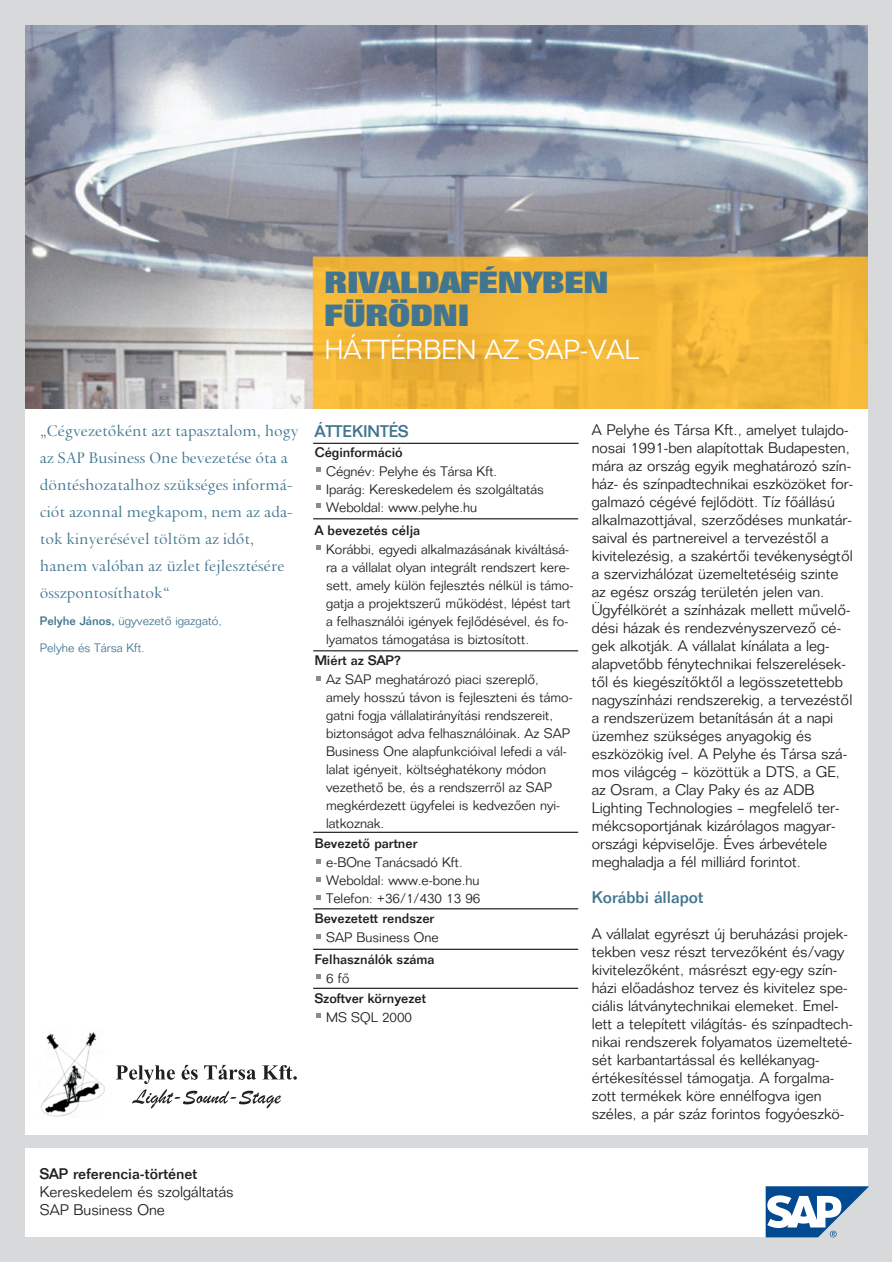
<style>
.page{position:relative;width:892px;height:1262px;background:#fff}
.page>*{position:absolute;margin:0;border:0;box-sizing:border-box;transform-origin:0 0}
.t1{font:700 30px/33px "SAP SANS2002 CE Extra";color:#427690}
.t2{font:27px "SAP SANS2002 CE Light";color:#fff}
.t3{font:18px/27px "SAP SERIF2002 CE Regular";color:#427690}
.t4{font:16.5px "SAP SANS2002 CE Medium";color:#427690}
.t5{font:15px/18px "SAP SANS2002 CE Light";color:#231f20}
.t6{font:15px "SAP SANS2002 CE Medium";color:#231f20}
.t7{font:13.5px/18px "SAP SANS2002 CE Light";color:#231f20}
.t8{font:13.5px "SAP SANS2002 CE Medium";color:#231f20}
.t9{font:12px "SAP SANS2002 CE Light";color:#427690}
.s1{font-family:"SAP SANS2002 CE Medium"}
</style>
<div class="page">
<div style="left:0;top:0;width:891px;height:1262px;background:#d8d9db"></div>
<div style="left:26px;top:26px;width:841px;height:1211px;background:#fff"></div>
<img style="left:26px;top:26px;width:841px;height:382px">
<div style="left:0;top:1135px;width:891px;height:13px;background:#d8d9db"></div>
<svg style="left:765px;top:1186px;width:104px;height:51px"></svg>
<svg style="left:116px;top:1065px;width:181px;height:43px"></svg>
<img style="left:41px;top:1032px;width:64px;height:85px">
<hr style="left:313px;top:443px;width:265px;height:1px;background:#231f20">
<hr style="left:313px;top:518px;width:265px;height:1px;background:#231f20">
<svg style="left:316px;top:467px;width:4px;height:5px"></svg>
<svg style="left:316px;top:485px;width:4px;height:5px"></svg>
<svg style="left:316px;top:503px;width:4px;height:5px"></svg>
<svg style="left:316px;top:545px;width:4px;height:5px"></svg>
<hr style="left:313px;top:650px;width:265px;height:1px;background:#231f20">
<svg style="left:316px;top:676px;width:4px;height:4px"></svg>
<hr style="left:313px;top:832px;width:265px;height:1px;background:#231f20">
<svg style="left:316px;top:859px;width:4px;height:4px"></svg>
<svg style="left:316px;top:877px;width:4px;height:4px"></svg>
<svg style="left:316px;top:896px;width:4px;height:4px"></svg>
<hr style="left:313px;top:908px;width:265px;height:1px;background:#231f20">
<svg style="left:316px;top:934px;width:4px;height:4px"></svg>
<hr style="left:313px;top:949px;width:265px;height:1px;background:#231f20">
<svg style="left:316px;top:974px;width:4px;height:5px"></svg>
<hr style="left:313px;top:988px;width:265px;height:1px;background:#231f20">
<svg style="left:316px;top:1013px;width:4px;height:5px"></svg>
<h1 class="t1" style="left:325px;top:269px;width:285px">RIVALDAFÉNYBEN<br>FÜRÖDNI</h1>
<h2 class="t2" style="left:325px;top:340px;width:316px">HÁTTÉRBEN AZ SAP-VAL</h2>
<p class="t3" style="left:40px;top:420px;width:260px">„Cégvezetôként azt tapasztalom, hogy az SAP Business One bevezetése óta a döntéshozatalhoz szükséges informá&shy;ciót azonnal megkapom, nem az ada&shy;tok kinyerésével töltöm az idôt, hanem valóban az üzlet fejlesztésére összpontosíthatok“</p>
<p class="t9" style="left:40px;top:617px;width:183px"><span class="s1">Pelyhe János,</span> ügyvezetô igazgató,</p>
<p class="t9" style="left:40px;top:644px;width:106px">Pelyhe és Társa Kft.</p>
<p class="t4" style="left:315px;top:426px;width:95px">ÁTTEKINTÉS</p>
<p class="t8" style="left:315px;top:447px;width:90px">Céginformáció</p>
<p class="t7" style="left:326px;top:463px;width:219px">Cégnév: Pelyhe és Társa Kft.<br>Iparág: Kereskedelem és szolgáltatás<br>Weboldal: www.pelyhe.hu</p>
<p class="t8" style="left:315px;top:525px;width:107px">A bevezetés célja</p>
<p class="t7" style="left:326px;top:541px;width:249px">Korábbi, egyedi alkalmazásának kiváltásá&shy;ra a vállalat olyan integrált rendszert kere&shy;sett, amely külön fejlesztés nélkül is támo&shy;gatja a projektszerû mûködést, lépést tart a felhasználói igények fejlôdésével, és fo&shy;lyamatos támogatása is biztosított.</p>
<p class="t8" style="left:315px;top:656px;width:88px">Miért az SAP?</p>
<p class="t7" style="left:326px;top:672px;width:248px">Az SAP meghatározó piaci szereplô, amely hosszú távon is fejleszteni és támo&shy;gatni fogja vállalatirányítási rendszereit, biztonságot adva felhasználóinak. Az SAP Business One alapfunkcióival lefedi a vál&shy;lalat igényeit, költséghatékony módon vezethetô be, és a rendszerrôl az SAP megkérdezett ügyfelei is kedvezôen nyi&shy;latkoznak.</p>
<p class="t8" style="left:315px;top:839px;width:104px">Bevezetô partner</p>
<p class="t7" style="left:326px;top:855px;width:156px">e-BOne Tanácsadó Kft.<br>Weboldal: www.e-bone.hu<br>Telefon: +36/1/430 13 96</p>
<p class="t8" style="left:315px;top:914px;width:121px">Bevezetett rendszer</p>
<p class="t7" style="left:326px;top:930px;width:114px">SAP Business One</p>
<p class="t8" style="left:315px;top:954px;width:121px">Felhasználók száma</p>
<p class="t7" style="left:326px;top:970px;width:25px">6 fô</p>
<p class="t8" style="left:315px;top:993px;width:113px">Szoftver környezet</p>
<p class="t7" style="left:326px;top:1009px;width:88px">MS SQL 2000</p>
<p class="t6" style="left:40px;top:1169px;width:159px">SAP referencia-történet</p>
<p class="t5" style="left:40px;top:1185px;width:195px">Kereskedelem és szolgáltatás<br>SAP Business One</p>
<p class="t5" style="left:591px;top:423px;width:263px">A Pelyhe és Társa Kft., amelyet tulajdo&shy;nosai 1991-ben alapítottak Budapesten, mára az ország egyik meghatározó szín&shy;ház- és színpadtechnikai eszközöket for&shy;galmazó cégévé fejlôdött. Tíz fôállású alkalmazottjával, szerzôdéses munkatár&shy;saival és partnereivel a tervezéstôl a kivitelezésig, a szakértôi tevékenységtôl a szervizhálózat üzemeltetéséig szinte az egész ország területén jelen van.<br>Ügyfélkörét a színházak mellett mûvelô&shy;dési házak és rendezvényszervezô cé&shy;gek alkotják. A vállalat kínálata a leg&shy;alapvetôbb fénytechnikai felszerelések&shy;tôl és kiegészítôktôl a legösszetettebb nagyszínházi rendszerekig, a tervezéstôl a rendszerüzem betanításán át a napi üzemhez szükséges anyagokig és eszközökig ível. A Pelyhe és Társa szá&shy;mos világcég – közöttük a DTS, a GE, az Osram, a Clay Paky és az ADB Lighting Technologies – megfelelô ter&shy;mékcsoportjának kizárólagos magyar&shy;országi képviselôje. Éves árbevétele meghaladja a fél milliárd forintot.</p>
<p class="t4" style="left:591px;top:891px;width:113px">Korábbi állapot</p>
<p class="t5" style="left:591px;top:927px;width:262px">A vállalat egyrészt új beruházási projek&shy;tekben vesz részt tervezôként és/vagy kivitelezôként, másrészt egy-egy szín&shy;házi elôadáshoz tervez és kivitelez spe&shy;ciális látványtechnikai elemeket. Emel&shy;lett a telepített világítás- és színpadtech&shy;nikai rendszerek folyamatos üzemelteté&shy;sét karbantartással és kellékanyag&shy;értékesítéssel támogatja. A forgalma&shy;zott termékek köre ennélfogva igen széles, a pár száz forintos fogyóeszkö-</p>
</div>
